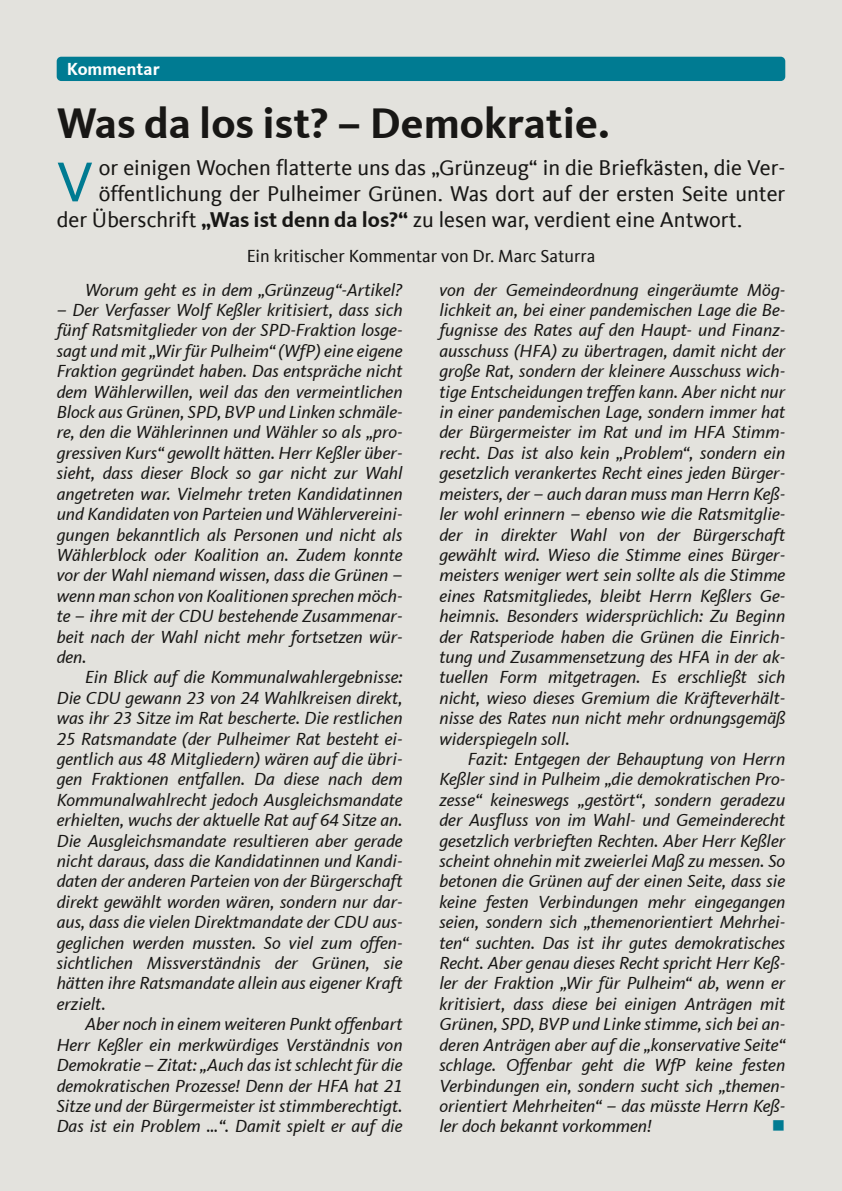
<style>
.page{position:relative;width:842px;height:1191px;background:#e3e2dd}
.page>*{position:absolute;margin:0;border:0;box-sizing:border-box;transform-origin:0 0}
.t1{font:58.2px "CDU Kievit Tab";color:#007b92}
.t2{font:700 44px "CDU Kievit Tab";color:#181715}
.t3{font:22px "CDU Kievit Tab";color:#181715}
.t4{font:italic 18px/20.4px "CDU Kievit Tab";color:#181715;text-align:justify}
.t5{font:18px "CDU Kievit Tab";color:#181715}
.t6{font:700 18px "CDU Kievit Tab";color:#fff}
.s1{font-weight:700}
</style>
<div class="page">
<div style="left:57px;top:57px;width:728px;height:24px;background:#007b92;border-radius:5px"></div>
<p class="t6" style="left:67px;top:63px;width:94px">Kommentar</p>
<h2 class="t2" style="left:57px;top:107px;width:555px">Was da los ist? – Demokratie.</h2>
<h1 class="t1" style="left:57px;top:159px;width:38px">V</h1>
<p class="t3" style="left:99px;top:159px;width:688px">or einigen Wochen flatterte uns das „Grünzeug“ in die Briefkästen, die Ver-</p>
<p class="t3" style="left:99px;top:185px;width:688px">öffentlichung der Pulheimer Grünen. Was dort auf der ersten Seite unter</p>
<p class="t3" style="left:57px;top:211px;width:687px">der Überschrift <span class="s1">„Was ist denn da los?“</span> zu lesen war, verdient eine Antwort.</p>
<p class="t5" style="left:247px;top:249px;width:350px">Ein kritischer Kommentar von Dr. Marc Saturra</p>
<p class="t4" style="left:439px;top:281px;width:347px">von der Gemeindeordnung eingeräumte Mög&shy;lichkeit an, bei einer pandemischen Lage die Be&shy;fugnisse des Rates auf den Haupt- und Finanz&shy;ausschuss (HFA) zu übertragen, damit nicht der große Rat, sondern der kleinere Ausschuss wich&shy;tige Entscheidungen treffen kann. Aber nicht nur in einer pandemischen Lage, sondern immer hat der Bürgermeister im Rat und im HFA Stimm&shy;recht. Das ist also kein „Problem“, sondern ein gesetzlich verankertes Recht eines jeden Bürger&shy;meisters, der – auch daran muss man Herrn Keß&shy;ler wohl erinnern – ebenso wie die Ratsmitglie&shy;der in direkter Wahl von der Bürgerschaft gewählt wird. Wieso die Stimme eines Bürger&shy;meisters weniger wert sein sollte als die Stimme eines Ratsmitgliedes, bleibt Herrn Keßlers Ge&shy;heimnis. Besonders widersprüchlich: Zu Beginn der Ratsperiode haben die Grünen die Einrich&shy;tung und Zusammensetzung des HFA in der ak&shy;tuellen Form mitgetragen. Es erschließt sich nicht, wieso dieses Gremium die Kräfteverhält&shy;nisse des Rates nun nicht mehr ordnungsgemäß widerspiegeln soll.</p>
<p class="t4" style="left:439px;top:750px;width:347px;text-indent:28px">Fazit: Entgegen der Behauptung von Herrn Keßler sind in Pulheim „die demokratischen Pro&shy;zesse“ keineswegs „gestört“, sondern geradezu der Ausfluss von im Wahl- und Gemeinderecht gesetzlich verbrieften Rechten. Aber Herr Keßler scheint ohnehin mit zweierlei Maß zu messen. So betonen die Grünen auf der einen Seite, dass sie keine festen Verbindungen mehr eingegangen seien, sondern sich „themenorientiert Mehrhei&shy;ten“ suchten. Das ist ihr gutes demokratisches Recht. Aber genau dieses Recht spricht Herr Keß&shy;ler der Fraktion „Wir für Pulheim“ ab, wenn er kritisiert, dass diese bei einigen Anträgen mit Grünen, SPD, BVP und Linke stimme, sich bei an&shy;deren Anträgen aber auf die „konservative Seite“ schlage. Offenbar geht die WfP keine festen Verbindungen ein, sondern sucht sich „themen&shy;orientiert Mehrheiten“ – das müsste Herrn Keß&shy;ler doch bekannt vorkommen!</p>
<p class="t4" style="left:85px;top:281px;width:319px">Worum geht es in dem „Grünzeug“-Artikel?</p>
<p class="t4" style="left:57px;top:301px;width:347px">– Der Verfasser Wolf Keßler kritisiert, dass sich fünf Ratsmitglieder von der SPD-Fraktion losge&shy;sagt und mit „Wir für Pulheim“ (WfP) eine eigene Fraktion gegründet haben. Das entspräche nicht dem Wählerwillen, weil das den vermeintlichen Block aus Grünen, SPD, BVP und Linken schmäle&shy;re, den die Wählerinnen und Wähler so als „pro&shy;gressiven Kurs“ gewollt hätten. Herr Keßler über&shy;sieht, dass dieser Block so gar nicht zur Wahl angetreten war. Vielmehr treten Kandidatinnen und Kandidaten von Parteien und Wählervereini&shy;gungen bekanntlich als Personen und nicht als Wählerblock oder Koalition an. Zudem konnte vor der Wahl niemand wissen, dass die Grünen – wenn man schon von Koalitionen sprechen möch&shy;te – ihre mit der CDU bestehende Zusammenar&shy;beit nach der Wahl nicht mehr fortsetzen wür&shy;den.</p>
<p class="t4" style="left:57px;top:669px;width:347px;text-indent:28px">Ein Blick auf die Kommunalwahlergebnisse:<br>Die CDU gewann 23 von 24 Wahlkreisen direkt, was ihr 23 Sitze im Rat bescherte. Die restlichen 25 Ratsmandate (der Pulheimer Rat besteht ei&shy;gentlich aus 48 Mitgliedern) wären auf die übri&shy;gen Fraktionen entfallen. Da diese nach dem Kommunalwahlrecht jedoch Ausgleichsmandate erhielten, wuchs der aktuelle Rat auf 64 Sitze an.<br>Die Ausgleichsmandate resultieren aber gerade nicht daraus, dass die Kandidatinnen und Kandi&shy;daten der anderen Parteien von der Bürgerschaft direkt gewählt worden wären, sondern nur dar&shy;aus, dass die vielen Direktmandate der CDU aus&shy;geglichen werden mussten. So viel zum offen&shy;sichtlichen Missverständnis der Grünen, sie hätten ihre Ratsmandate allein aus eigener Kraft erzielt.</p>
<p class="t4" style="left:57px;top:1015px;width:347px;text-indent:28px">Aber noch in einem weiteren Punkt offenbart Herr Keßler ein merkwürdiges Verständnis von Demokratie – Zitat: „Auch das ist schlecht für die demokratischen Prozesse! Denn der HFA hat 21<br>Sitze und der Bürgermeister ist stimmberechtigt.<br>Das ist ein Problem …“. Damit spielt er auf die</p>
</div>
